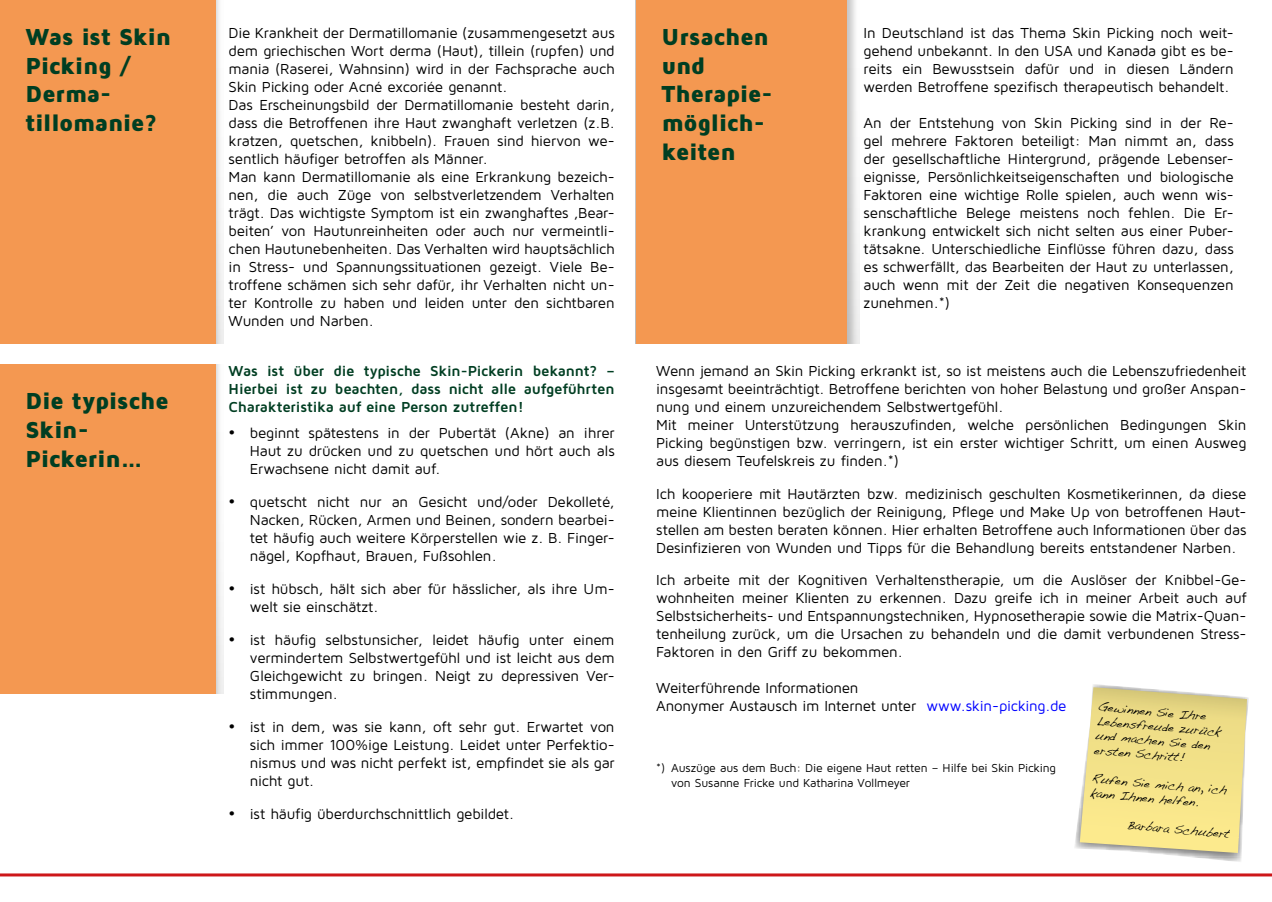
<style>
.page{position:relative;width:1272px;height:902px;background:#fff}
.page>*{position:absolute;margin:0;border:0;box-sizing:border-box;transform-origin:0 0}
.t1{font:900 24px/28.8px "Maven Pro";letter-spacing:-.015em;color:#003e22}
.t2{font:15px/18px "Maven Pro";letter-spacing:-.015em;color:#000;text-align:justify}
.t3{font:700 15px/18px "Maven Pro";letter-spacing:-.01em;color:#003e22;text-align:justify}
.t4{font:12px/14.4px "Handwriting Dakota";color:#000}
.t5{font:12px/14.4px "Maven Pro";letter-spacing:-.015em;color:#000}
.s1{color:#00f}
</style>
<div class="page">
<img style="left:1075px;top:684px;width:174px;height:178px">
<svg style="left:1079px;top:687px;width:167px;height:165px;background:#f0e193"></svg>
<img style="left:846px;top:0;width:13px;height:344px">
<div style="left:0;top:0;width:216px;height:344px;background:#f49851"></div>
<div style="left:0;top:364px;width:216px;height:329px;background:#f49851"></div>
<div style="left:636px;top:0;width:210px;height:344px;background:#f49851"></div>
<hr style="left:0;top:873px;width:1271px;height:3px;background:#cd171a">
<h1 class="t1" style="left:26px;top:21px;width:147px">Was ist Skin<br>Picking /<br>Derma&shy;tillomanie?</h1>
<p class="t2" style="left:229px;top:23px;width:387px;text-align:left">Die Krankheit der Dermatillomanie (zusammengesetzt aus dem griechischen Wort derma (Haut), tillein (rupfen) und mania (Raserei, Wahnsinn) wird in der Fachsprache auch Skin Picking oder Acné excoriée genannt.<br>Das Erscheinungsbild der Dermatillomanie besteht darin, dass die Betroffenen ihre Haut zwanghaft verletzen (z.B. kratzen, quetschen, knibbeln). Frauen sind hiervon we&shy;sentlich häufiger betroffen als Männer.<br>Man kann Dermatillomanie als eine Erkrankung bezeich&shy;nen, die auch Züge von selbstverletzendem Verhalten trägt. Das wichtigste Symptom ist ein zwanghaftes ‚Bear&shy;beiten’ von Hautunreinheiten oder auch nur vermeintli&shy;chen Hautunebenheiten. Das Verhalten wird hauptsächlich in Stress- und Spannungssituationen gezeigt. Viele Be&shy;troffene schämen sich sehr dafür, ihr Verhalten nicht un&shy;ter Kontrolle zu haben und leiden unter den sichtbaren Wunden und Narben.</p>
<h1 class="t1" style="left:26px;top:385px;width:145px">Die typische<br>Skin-<br>Pickerin…</h1>
<p class="t3" style="left:229px;top:361px;width:387px">Was ist über die typische Skin-Pickerin bekannt? – Hierbei ist zu beachten, dass nicht alle aufgeführten Charakteristika auf eine Person zutreffen!</p>
<p class="t2" style="left:250px;top:423px;width:366px;text-indent:-21px">• beginnt spätestens in der Pubertät (Akne) an ihrer Haut zu drücken und zu quetschen und hört auch als Erwachsene nicht damit auf.</p>
<p class="t2" style="left:250px;top:492px;width:366px;text-indent:-21px">• quetscht nicht nur an Gesicht und/oder Dekolleté, Nacken, Rücken, Armen und Beinen, sondern bearbei&shy;tet häufig auch weitere Körperstellen wie z. B. Finger&shy;nägel, Kopfhaut, Brauen, Fußsohlen.</p>
<p class="t2" style="left:250px;top:579px;width:366px;text-indent:-21px">• ist hübsch, hält sich aber für hässlicher, als ihre Um&shy;welt sie einschätzt.</p>
<p class="t2" style="left:250px;top:630px;width:366px;text-indent:-21px">• ist häufig selbstunsicher, leidet häufig unter einem vermindertem Selbstwertgefühl und ist leicht aus dem Gleichgewicht zu bringen. Neigt zu depressiven Ver&shy;stimmungen.</p>
<p class="t2" style="left:250px;top:717px;width:366px;text-indent:-21px">• ist in dem, was sie kann, oft sehr gut. Erwartet von sich immer 100%ige Leistung. Leidet unter Perfektio&shy;nismus und was nicht perfekt ist, empfindet sie als gar nicht gut.</p>
<p class="t2" style="left:229px;top:804px;width:287px">• ist häufig überdurchschnittlich gebildet.</p>
<h1 class="t1" style="left:661px;top:21px;width:113px">Ursachen und<br>Therapie&shy;möglich&shy;keiten</h1>
<p class="t2" style="left:863px;top:23px;width:371px">In Deutschland ist das Thema Skin Picking noch weit&shy;gehend unbekannt. In den USA und Kanada gibt es be&shy;reits ein Bewusstsein dafür und in diesen Ländern werden Betroffene spezifisch therapeutisch behandelt.</p>
<p class="t2" style="left:863px;top:113px;width:371px">An der Entstehung von Skin Picking sind in der Re&shy;gel mehrere Faktoren beteiligt: Man nimmt an, dass der gesellschaftliche Hintergrund, prägende Lebenser&shy;eignisse, Persönlichkeitseigenschaften und biologische Faktoren eine wichtige Rolle spielen, auch wenn wis&shy;senschaftliche Belege meistens noch fehlen. Die Er&shy;krankung entwickelt sich nicht selten aus einer Puber&shy;tätsakne. Unterschiedliche Einflüsse führen dazu, dass es schwerfällt, das Bearbeiten der Haut zu unterlassen, auch wenn mit der Zeit die negativen Konsequenzen zunehmen.*)</p>
<p class="t2" style="left:656px;top:361px;width:591px;text-align:left">Wenn jemand an Skin Picking erkrankt ist, so ist meistens auch die Lebenszufriedenheit insgesamt beeinträchtigt. Betroffene berichten von hoher Belastung und großer Anspan&shy;nung und einem unzureichendem Selbstwertgefühl.<br>Mit meiner Unterstützung herauszufinden, welche persönlichen Bedingungen Skin Picking begünstigen bzw. verringern, ist ein erster wichtiger Schritt, um einen Ausweg aus diesem Teufelskreis zu finden.*)</p>
<p class="t2" style="left:656px;top:484px;width:591px">Ich kooperiere mit Hautärzten bzw. medizinisch geschulten Kosmetikerinnen, da diese meine Klientinnen bezüglich der Reinigung, Pflege und Make Up von betroffenen Haut&shy;stellen am besten beraten können. Hier erhalten Betroffene auch Informationen über das Desinfizieren von Wunden und Tipps für die Behandlung bereits entstandener Narben.</p>
<p class="t2" style="left:656px;top:570px;width:591px">Ich arbeite mit der Kognitiven Verhaltenstherapie, um die Auslöser der Knibbel-Ge&shy;wohnheiten meiner Klienten zu erkennen. Dazu greife ich in meiner Arbeit auch auf Selbstsicherheits- und Entspannungstechniken, Hypnosetherapie sowie die Matrix-Quan&shy;tenheilung zurück, um die Ursachen zu behandeln und die damit verbundenen Stress-Faktoren in den Griff zu bekommen.</p>
<p class="t2" style="left:656px;top:678px;width:412px">Weiterführende Informationen<br>Anonymer Austausch im Internet unter <span class="s1">www.skin-picking.de</span></p>
<p class="t4" style="left:1098px;top:699px;width:126px;rotate:5deg">Gewinnen Sie Ihre<br>Lebensfreude zurück und machen Sie den ersten Schritt!</p>
<p class="t4" style="left:1092px;top:770px;width:137px;rotate:5deg">Rufen Sie mich an, ich kann Ihnen helfen.</p>
<p class="t4" style="left:1127px;top:817px;width:104px;rotate:5deg">Barbara Schubert</p>
<p class="t5" style="left:671px;top:760px;width:386px;text-indent:-15px">*) Auszüge aus dem Buch: Die eigene Haut retten – Hilfe bei Skin Picking von Susanne Fricke und Katharina Vollmeyer</p>
</div>
